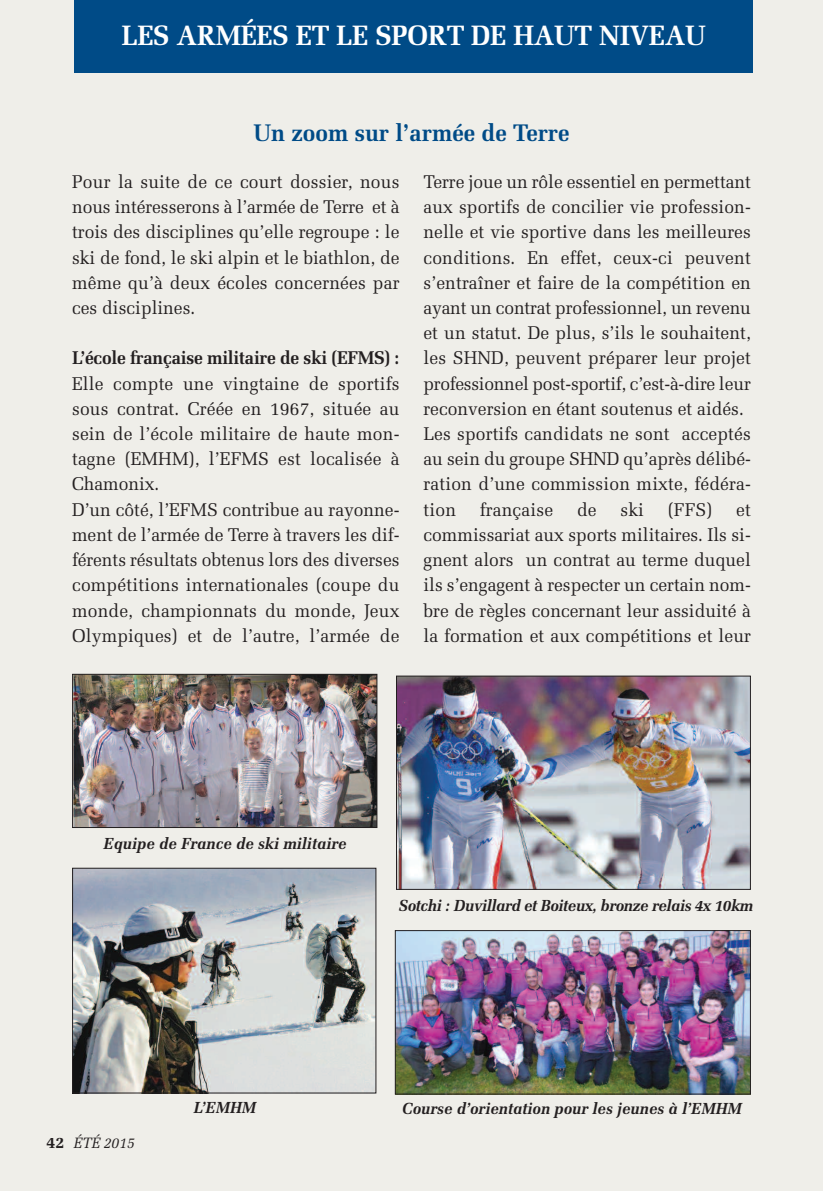
<style>
.page{position:relative;width:823px;height:1191px;background:#fff}
.page>*{position:absolute;margin:0;border:0;box-sizing:border-box;transform-origin:0 0}
.t1{font:700 28px "Melior";letter-spacing:-.01em;color:#fff;scale:.95 1}
.t2{font:700 24px "Melior";color:#004b87;scale:.95 1}
.t3{font:18.4px/25.2px "Melior";letter-spacing:.005em;color:#231f20;text-align:justify;scale:.95 1}
.t4{font:700 18.4px "Melior";letter-spacing:-.015em;color:#231f20;scale:.95 1}
.t5{font:italic 700 16px "Melior";color:#231f20;scale:.95 1}
.t6{font:italic 700 16px "Melior";letter-spacing:-.025em;color:#231f20;scale:.95 1}
.t7{font:italic 15px "Melior";letter-spacing:-.015em;color:#231f20;scale:.95 1}
.s1{font-weight:700;font-style:normal;font-size:16px}
</style>
<div class="page">
<div style="left:0;top:0;width:822px;height:1191px;background:#efeee9"></div>
<div style="left:74px;top:0;width:678px;height:72px;background:#004b87"></div>
<img style="left:74px;top:676px;width:301px;height:150px">
<div style="left:72px;top:674px;width:305px;height:154px;border:1px solid #231f20"></div>
<img style="left:398px;top:677px;width:350px;height:211px">
<div style="left:396px;top:675px;width:354px;height:215px;border:1px solid #231f20"></div>
<img style="left:74px;top:869px;width:300px;height:222px">
<div style="left:72px;top:867px;width:304px;height:226px;border:1px solid #231f20"></div>
<img style="left:396px;top:932px;width:352px;height:160px">
<div style="left:394px;top:930px;width:356px;height:164px;border:1px solid #231f20"></div>
<h1 class="t1" style="left:121px;top:19px;width:616px">LES ARMÉES ET LE SPORT DE HAUT NIVEAU</h1>
<h2 class="t2" style="left:253px;top:119px;width:334px">Un zoom sur l’armée de Terre</h2>
<p class="t3" style="left:72px;top:169px;width:346px">Pour la suite de ce court dossier, nous nous intéresserons à l’armée de Terre et à trois des disciplines qu’elle regroupe : le ski de fond, le ski alpin et le biathlon, de même qu’à deux écoles concernées par ces disciplines.</p>
<p class="t4" style="left:72px;top:347px;width:346px">L’école française militaire de ski (EFMS) :</p>
<p class="t3" style="left:72px;top:371px;width:346px;text-align:left">Elle compte une vingtaine de sportifs sous contrat. Créée en 1967, située au sein de l’école militaire de haute mon&shy;tagne (EMHM), l’EFMS est localisée à Chamonix.<br>D’un côté, l’EFMS contribue au rayonne&shy;ment de l’armée de Terre à travers les dif&shy;férents résultats obtenus lors des diverses compétitions internationales (coupe du monde, championnats du monde, Jeux Olympiques) et de l’autre, l’armée de</p>
<p class="t3" style="left:423px;top:169px;width:346px;text-align:left">Terre joue un rôle essentiel en permettant aux sportifs de concilier vie profession&shy;nelle et vie sportive dans les meilleures conditions. En effet, ceux-ci peuvent s’entraîner et faire de la compétition en ayant un contrat professionnel, un revenu et un statut. De plus, s’ils le souhaitent, les SHND, peuvent préparer leur projet professionnel post-sportif, c’est-à-dire leur reconversion en étant soutenus et aidés.<br>Les sportifs candidats ne sont acceptés au sein du groupe SHND qu’après délibé&shy;ration d’une commission mixte, fédéra&shy;tion</p>
<p class="t3" style="left:479px;top:497px;width:79px">française</p>
<p class="t3" style="left:576px;top:497px;width:22px">de</p>
<p class="t3" style="left:620px;top:497px;width:26px">ski</p>
<p class="t3" style="left:667px;top:497px;width:48px">(FFS)</p>
<p class="t3" style="left:423px;top:497px;width:346px;text-indent:312px">et commissariat aux sports militaires. Ils si&shy;gnent alors un contrat au terme duquel ils s’engagent à respecter un certain nom&shy;bre de règles concernant leur assiduité à la formation et aux compétitions et leur</p>
<p class="t5" style="left:103px;top:834px;width:257px">Equipe de France de ski militaire</p>
<p class="t6" style="left:398px;top:896px;width:375px">Sotchi : Duvillard et Boiteux, bronze relais 4x 10km</p>
<p class="t7" style="left:46px;top:1134px;width:94px"><span class="s1">42</span> ÉTÉ 2015</p>
<p class="t5" style="left:194px;top:1098px;width:67px">L’EMHM</p>
<p class="t5" style="left:401px;top:1099px;width:359px">Course d’orientation pour les jeunes à l’EMHM</p>
</div>
